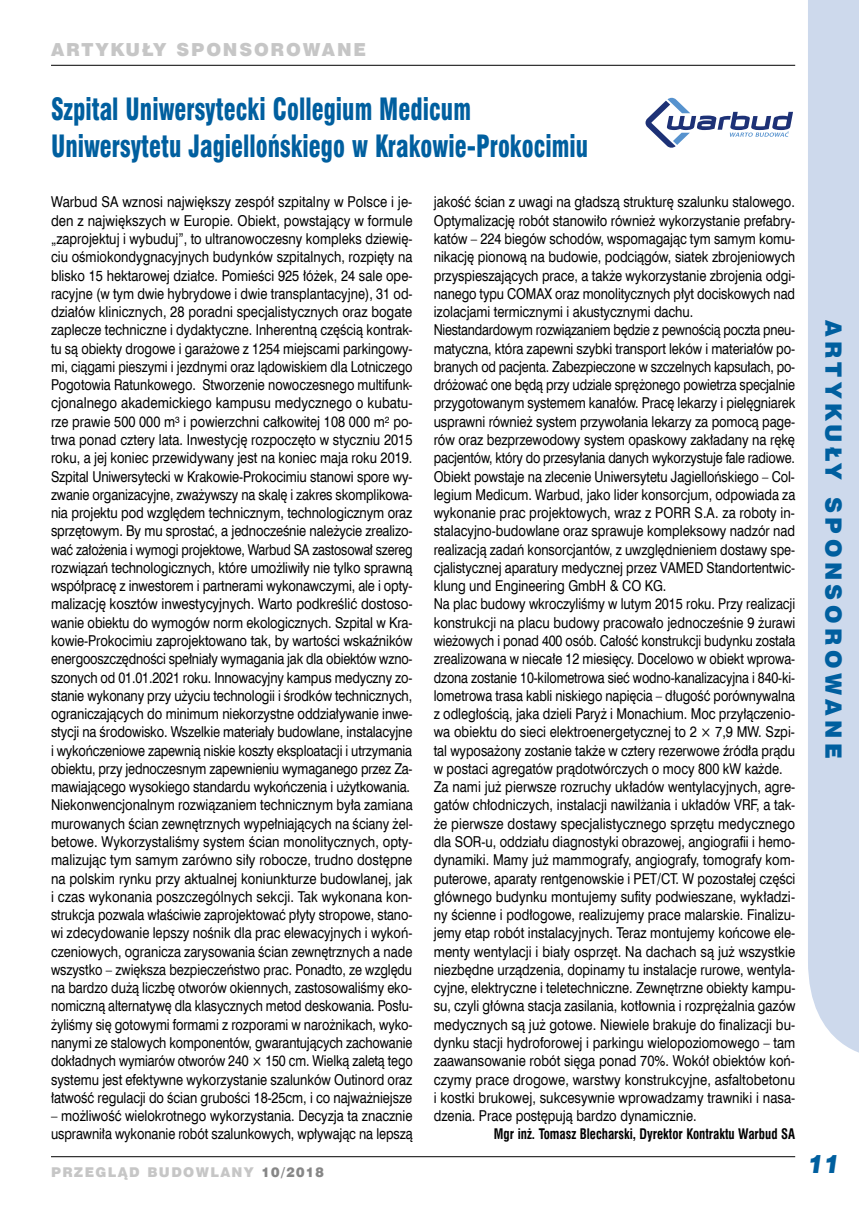
<style>
.page{position:relative;width:859px;height:1212px;background:#fff}
.page>*{position:absolute;margin:0;border:0;box-sizing:border-box;transform-origin:0 0}
.t1{font:30px/36.2px "Swis 721 Blk Cn EU";color:#005f9f;scale:.8 1}
.t2{font:italic 25.5px "Swis 721 Blk EU";color:#005f9f;scale:.95 1}
.t3{font:22.5px "Swis 721 Blk EU";letter-spacing:.2em;color:#005f9f}
.t4{font:18px "Swis 721 Blk EU";letter-spacing:.1em;color:#c6c6c6}
.t5{font:15px/18.3px "Swis 721 EU Normal";letter-spacing:-.005em;color:#000;scale:.86 1}
.t6{font:15px/18.3px "Swis 721 EU Normal";letter-spacing:-.005em;color:#000;scale:.88 1}
.t7{font:700 14.25px "Swis 721 Cn EU";color:#000;scale:.9 1}
.t8{font:13.5px "Swis 721 Blk EU";letter-spacing:.1em;color:#c6c6c6}
.s1{color:#878787}
</style>
<div class="page">
<hr style="left:51px;top:1156px;width:744px;height:1px;background:#000">
<hr style="left:51px;top:65px;width:744px;height:1px;background:#000">
<div style="left:808px;top:0;width:51px;height:1053px;background:#cdd9ec"></div>
<svg style="left:645px;top:98px;width:148px;height:50px"></svg>
<p class="t4" style="left:51px;top:38px;width:252px">ARTYKUŁY SPON SOROWANE</p>
<h1 class="t1" style="left:51px;top:93px;width:673px">Szpital Uniwersytecki Collegium Medicum<br>Uniwersytetu Jagiellońskiego w Krakowie-Prokocimiu</h1>
<p class="t6" style="left:51px;top:193px;width:413px">Warbud SA wznosi największy zespół szpitalny w Polsce i je&shy;den z największych w Europie. Obiekt, powstający w formule „zaprojektuj i wybuduj”, to ultranowoczesny kompleks dziewię&shy;ciu ośmiokondygnacyjnych budynków szpitalnych, rozpięty na blisko 15 hektarowej działce. Pomieści 925 łóżek, 24 sale ope&shy;racyjne (w tym dwie hybrydowe i dwie transplantacyjne), 31 od&shy;działów klinicznych, 28 poradni specjalistycznych oraz bogate zaplecze techniczne i dydaktyczne. Inherentną częścią kontrak&shy;tu są obiekty drogowe i garażowe z 1254 miejscami parkingowy&shy;mi, ciągami pieszymi i jezdnymi oraz lądowiskiem dla Lotniczego Pogotowia Ratunkowego. Stworzenie nowoczesnego multifunk&shy;cjonalnego akademickiego kampusu medycznego o kubatu&shy;rze prawie 500 000 m³ i powierzchni całkowitej 108 000 m² po&shy;trwa ponad cztery lata. Inwestycję rozpoczęto w styczniu 2015 roku, a jej koniec przewidywany jest na koniec maja roku 2019.<br>Szpital Uniwersytecki w Krakowie-Prokocimiu stanowi spore wy&shy;zwanie organizacyjne, zważywszy na skalę i zakres skomplikowa&shy;nia projektu pod względem technicznym, technologicznym oraz sprzętowym. By mu sprostać, a jednocześnie należycie zrealizo&shy;wać założenia i wymogi projektowe, Warbud SA zastosował szereg rozwiązań technologicznych, które umożliwiły nie tylko sprawną współpracę z inwestorem i partnerami wykonawczymi, ale i opty&shy;malizację kosztów inwestycyjnych. Warto podkreślić dostoso&shy;wanie obiektu do wymogów norm ekologicznych. Szpital w Kra&shy;kowie-Prokocimiu zaprojektowano tak, by wartości wskaźników energooszczędności spełniały wymagania jak dla obiektów wzno&shy;szonych od 01.01.2021 roku. Innowacyjny kampus medyczny zo&shy;stanie wykonany przy użyciu technologii i środków technicznych, ograniczających do minimum niekorzystne oddziaływanie inwe&shy;stycji na środowisko. Wszelkie materiały budowlane, instalacyjne i wykończeniowe zapewnią niskie koszty eksploatacji i utrzymania obiektu, przy jednoczesnym zapewnieniu wymaganego przez Za&shy;mawiającego wysokiego standardu wykończenia i użytkowania.<br>Niekonwencjonalnym rozwiązaniem technicznym była zamiana murowanych ścian zewnętrznych wypełniających na ściany żel&shy;betowe. Wykorzystaliśmy system ścian monolitycznych, opty&shy;malizując tym samym zarówno siły robocze, trudno dostępne na polskim rynku przy aktualnej koniunkturze budowlanej, jak i czas wykonania poszczególnych sekcji. Tak wykonana kon&shy;strukcja pozwala właściwie zaprojektować płyty stropowe, stano&shy;wi zdecydowanie lepszy nośnik dla prac elewacyjnych i wykoń&shy;czeniowych, ogranicza zarysowania ścian zewnętrznych a nade wszystko – zwiększa bezpieczeństwo prac. Ponadto, ze względu na bardzo dużą liczbę otworów okiennych, zastosowaliśmy eko&shy;nomiczną alternatywę dla klasycznych metod deskowania. Posłu&shy;żyliśmy się gotowymi formami z rozporami w narożnikach, wyko&shy;nanymi ze stalowych komponentów, gwarantujących zachowanie dokładnych wymiarów otworów 240 × 150 cm. Wielką zaletą tego systemu jest efektywne wykorzystanie szalunków Outinord oraz łatwość regulacji do ścian grubości 18-25cm, i co najważniejsze</p>
<p class="t5" style="left:51px;top:1107px;width:422px">– możliwość wielokrotnego wykorzystania. Decyzja ta znacznie usprawniła wykonanie robót szalunkowych, wpływając na lepszą</p>
<p class="t8" style="left:51px;top:1163px;width:275px">PRZEGLĄD BUDOWLANY <span class="s1">10/2018</span></p>
<p class="t5" style="left:434px;top:193px;width:422px">jakość ścian z uwagi na gładszą strukturę szalunku stalowego.<br>Optymalizację robót stanowiło również wykorzystanie prefabry&shy;katów – 224 biegów schodów, wspomagając tym samym komu&shy;nikację pionową na budowie, podciągów, siatek zbrojeniowych przyspieszających prace, a także wykorzystanie zbrojenia odgi&shy;nanego typu COMAX oraz monolitycznych płyt dociskowych nad izolacjami termicznymi i akustycznymi dachu.<br>Niestandardowym rozwiązaniem będzie z pewnością poczta pneu&shy;matyczna, która zapewni szybki transport leków i materiałów po&shy;branych od pacjenta. Zabezpieczone w szczelnych kapsułach, po&shy;dróżować one będą przy udziale sprężonego powietrza specjalnie przygotowanym systemem kanałów. Pracę lekarzy i pielęgniarek usprawni również system przywołania lekarzy za pomocą page&shy;rów oraz bezprzewodowy system opaskowy zakładany na rękę pacjentów, który do przesyłania danych wykorzystuje fale radiowe.<br>Obiekt powstaje na zlecenie Uniwersytetu Jagiellońskiego – Col&shy;legium Medicum. Warbud, jako lider konsorcjum, odpowiada za wykonanie prac projektowych, wraz z PORR S.A. za roboty in&shy;stalacyjno-budowlane oraz sprawuje kompleksowy nadzór nad realizacją zadań konsorcjantów, z uwzględnieniem dostawy spe&shy;cjalistycznej aparatury medycznej przez VAMED Standortentwic&shy;klung und Engineering GmbH &amp; CO KG.<br>Na plac budowy wkroczyliśmy w lutym 2015 roku. Przy realizacji konstrukcji na placu budowy pracowało jednocześnie 9 żurawi wieżowych i ponad 400 osób. Całość konstrukcji budynku została zrealizowana w niecałe 12 miesięcy. Docelowo w obiekt wprowa&shy;dzona zostanie 10-kilometrowa sieć wodno-kanalizacyjna i 840-ki&shy;lometrowa trasa kabli niskiego napięcia – długość porównywalna z odległością, jaka dzieli Paryż i Monachium. Moc przyłączenio&shy;wa obiektu do sieci elektroenergetycznej to 2 × 7,9 MW. Szpi&shy;tal wyposażony zostanie także w cztery rezerwowe źródła prądu w postaci agregatów prądotwórczych o mocy 800 kW każde.<br>Za nami już pierwsze rozruchy układów wentylacyjnych, agre&shy;gatów chłodniczych, instalacji nawilżania i układów VRF, a tak&shy;że pierwsze dostawy specjalistycznego sprzętu medycznego dla SOR-u, oddziału diagnostyki obrazowej, angiografii i hemo&shy;dynamiki. Mamy już mammografy, angiografy, tomografy kom&shy;puterowe, aparaty rentgenowskie i PET/CT. W pozostałej części głównego budynku montujemy sufity podwieszane, wykładzi&shy;ny ścienne i podłogowe, realizujemy prace malarskie. Finalizu&shy;jemy etap robót instalacyjnych. Teraz montujemy końcowe ele&shy;menty wentylacji i biały osprzęt. Na dachach są już wszystkie niezbędne urządzenia, dopinamy tu instalacje rurowe, wentyla&shy;cyjne, elektryczne i teletechniczne. Zewnętrzne obiekty kampu&shy;su, czyli główna stacja zasilania, kotłownia i rozprężalnia gazów medycznych są już gotowe. Niewiele brakuje do finalizacji bu&shy;dynku stacji hydroforowej i parkingu wielopoziomowego – tam zaawansowanie robót sięga ponad 70%. Wokół obiektów koń&shy;czymy prace drogowe, warstwy konstrukcyjne, asfaltobetonu i kostki brukowej, sukcesywnie wprowadzamy trawniki i nasa&shy;dzenia. Prace postępują bardzo dynamicznie.</p>
<p class="t7" style="left:494px;top:1125px;width:336px">Mgr inż. Tomasz Blecharski, Dyrektor Kontraktu Warbud SA</p>
<h3 class="t3" style="left:848px;top:320px;width:438px;rotate:90deg">ARTYKUŁY SPONSOROWANE</h3>
<h2 class="t2" style="left:808px;top:1147px;width:35px">11</h2>
</div>
